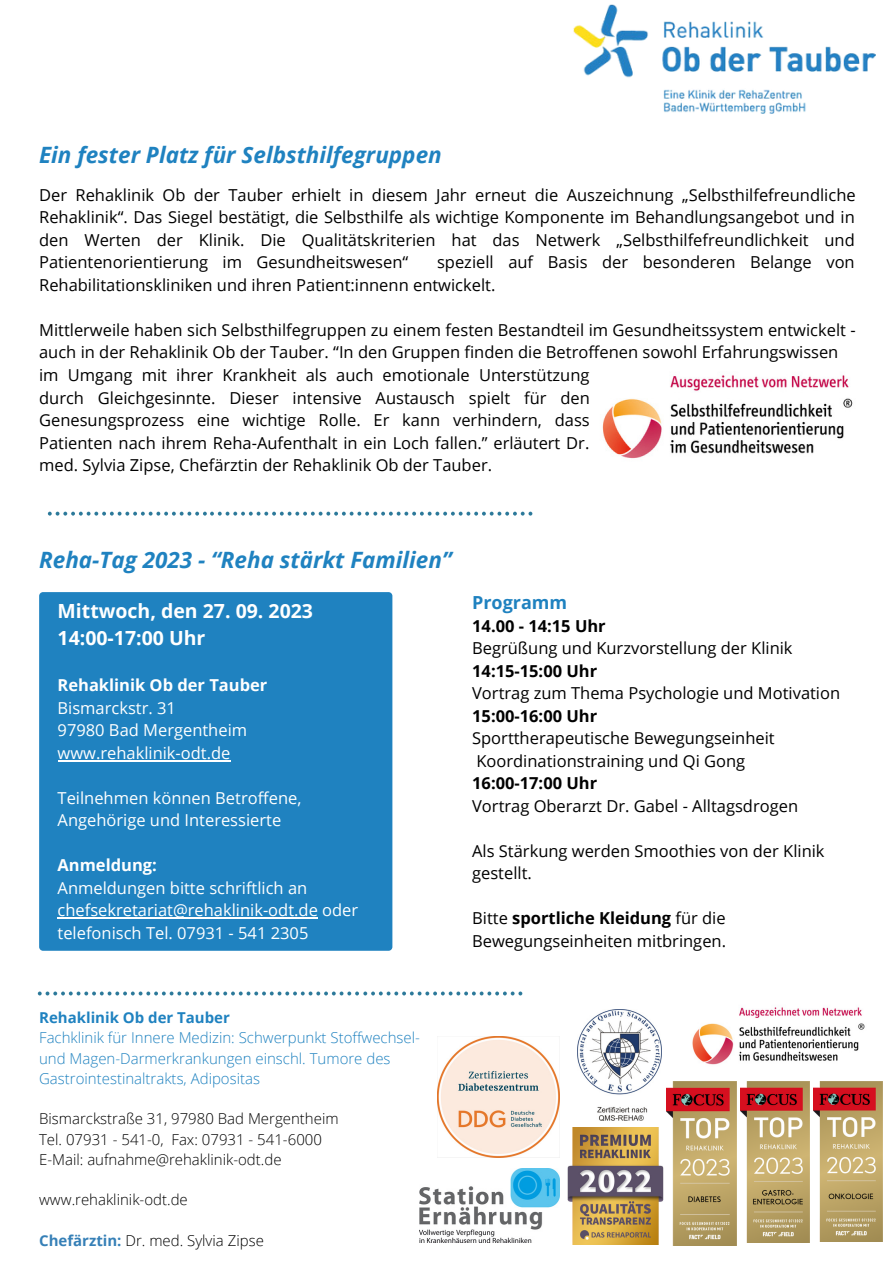
<style>
.page{position:relative;width:893px;height:1264px;background:#fff}
.page>*{position:absolute;margin:0;border:0;box-sizing:border-box;transform-origin:0 0}
.t1{font:italic 700 22.5px "Open Sans";color:#1f82c0}
.t2{font:700 19.5px "Open Sans";color:#fff}
.t3{font:700 18px "Open Sans";color:#1f82c0}
.t4{font:16.5px/22.5px "Open Sans";color:#000}
.t5{font:16.5px/22.5px "Open Sans";color:#fff}
.t6{font:700 16.5px "Open Sans";color:#000}
.t7{font:700 16.5px "Open Sans";color:#fff}
.t8{font:300 15px "Open Sans";color:#000}
.t9{font:300 15px "Open Sans";color:#1f82c0}
.t10{font:700 15px "Open Sans";color:#1f82c0}
.s1{font-weight:700}
.s2{font-weight:700;color:#3680b7}
</style>
<div class="page">
<svg style="left:38px;top:991px;width:484px;height:4px"></svg>
<img style="left:574px;top:5px;width:301px;height:109px">
<img style="left:602px;top:375px;width:251px;height:84px">
<img style="left:437px;top:1036px;width:122px;height:121px">
<img style="left:577px;top:1009px;width:84px;height:111px">
<img style="left:419px;top:1168px;width:140px;height:74px">
<img style="left:567px;top:1127px;width:97px;height:117px">
<div style="left:39px;top:592px;width:353px;height:358px;background:#1f82c0;border-radius:4px"></div>
<svg style="left:48px;top:511px;width:484px;height:4px"></svg>
<img style="left:666px;top:1081px;width:70px;height:164px">
<img style="left:740px;top:1081px;width:69px;height:161px">
<img style="left:813px;top:1081px;width:69px;height:160px">
<hr style="left:58px;top:760px;width:172px;height:1px;background:#fff">
<hr style="left:58px;top:917px;width:260px;height:1px;background:#fff">
<img style="left:692px;top:1007px;width:173px;height:58px">
<p class="t1" style="left:39px;top:139px;width:404px">Ein fester Platz für Selbsthilfegruppen</p>
<p class="t4" style="left:39px;top:183px;width:818px;text-align:justify">Der Rehaklinik Ob der Tauber erhielt in diesem Jahr erneut die Auszeichnung „Selbsthilfefreundliche Rehaklinik“. Das Siegel bestätigt, die Selbsthilfe als wichtige Komponente im Behandlungsangebot und in den Werten der Klinik. Die Qualitätskriterien hat das Netwerk „Selbsthilfefreundlichkeit und Patientenorientierung im Gesundheitswesen“</p>
<p class="t4" style="left:39px;top:250px;width:817px;text-indent:398px">speziell auf Basis der besonderen Belange von<br>Rehabilitationskliniken und ihren Patient:innenn entwickelt.</p>
<p class="t4" style="left:39px;top:318px;width:818px">Mittlerweile haben sich Selbsthilfegruppen zu einem festen Bestandteil im Gesundheitssystem entwickelt - auch in der Rehaklinik Ob der Tauber. “In den Gruppen finden die Betroffenen sowohl Erfahrungswissen</p>
<p class="t4" style="left:39px;top:364px;width:552px;text-align:justify">im Umgang mit ihrer Krankheit als auch emotionale Unterstützung durch Gleichgesinnte. Dieser intensive Austausch spielt für den Genesungsprozess eine wichtige Rolle. Er kann verhindern, dass Patienten nach ihrem Reha-Aufenthalt in ein Loch fallen.” erläutert Dr. med. Sylvia Zipse, Chefärztin der Rehaklinik Ob der Tauber.</p>
<p class="t1" style="left:39px;top:544px;width:414px">Reha-Tag 2023 - “Reha stärkt Familien”</p>
<p class="t2" style="left:58px;top:597px;width:257px">Mittwoch, den 27. 09. 2023</p>
<p class="t2" style="left:58px;top:624px;width:149px">14:00-17:00 Uhr</p>
<p class="t7" style="left:58px;top:673px;width:211px">Rehaklinik Ob der Tauber</p>
<p class="t5" style="left:58px;top:696px;width:120px">Bismarckstr. 31</p>
<p class="t5" style="left:58px;top:718px;width:191px">97980 Bad Mergentheim</p>
<p class="t5" style="left:58px;top:741px;width:174px">www.rehaklinik-odt.de</p>
<p class="t5" style="left:58px;top:786px;width:245px">Teilnehmen können Betroffene,<br>Angehörige und Interessierte</p>
<p class="t7" style="left:58px;top:853px;width:101px">Anmeldung:</p>
<p class="t5" style="left:58px;top:876px;width:302px">Anmeldungen bitte schriftlich an chefsekretariat@rehaklinik-odt.de oder telefonisch Tel. 07931 - 541 2305</p>
<p class="t3" style="left:472px;top:590px;width:97px">Programm</p>
<p class="t6" style="left:472px;top:614px;width:135px">14.00 - 14:15 Uhr</p>
<p class="t4" style="left:472px;top:636px;width:322px">Begrüßung und Kurzvorstellung der Klinik</p>
<p class="t6" style="left:472px;top:659px;width:126px">14:15-15:00 Uhr</p>
<p class="t4" style="left:472px;top:681px;width:369px">Vortrag zum Thema Psychologie und Motivation</p>
<p class="t6" style="left:472px;top:704px;width:126px">15:00-16:00 Uhr</p>
<p class="t4" style="left:472px;top:726px;width:304px">Sporttherapeutische Bewegungseinheit<br>Koordinationstraining und Qi Gong</p>
<p class="t6" style="left:472px;top:771px;width:126px">16:00-17:00 Uhr</p>
<p class="t4" style="left:472px;top:794px;width:327px">Vortrag Oberarzt Dr. Gabel - Alltagsdrogen</p>
<p class="t4" style="left:472px;top:839px;width:354px">Als Stärkung werden Smoothies von der Klinik gestellt.</p>
<p class="t4" style="left:472px;top:906px;width:255px">Bitte <span class="s1">sportliche Kleidung</span> für die<br>Bewegungseinheiten mitbringen.</p>
<p class="t10" style="left:39px;top:1007px;width:192px">Rehaklinik Ob der Tauber</p>
<p class="t9" style="left:39px;top:1027px;width:382px">Fachklinik für Innere Medizin: Schwerpunkt Stoffwechsel-</p>
<p class="t9" style="left:39px;top:1047px;width:353px">und Magen-Darmerkrankungen einschl. Tumore des</p>
<p class="t9" style="left:39px;top:1067px;width:222px">Gastrointestinaltrakts, Adipositas</p>
<p class="t8" style="left:39px;top:1108px;width:301px">Bismarckstraße 31, 97980 Bad Mergentheim</p>
<p class="t8" style="left:39px;top:1128px;width:284px">Tel. 07931 - 541-0, Fax: 07931 - 541-6000</p>
<p class="t8" style="left:39px;top:1148px;width:244px">E-Mail: aufnahme@rehaklinik-odt.de</p>
<p class="t8" style="left:39px;top:1189px;width:150px">www.rehaklinik-odt.de</p>
<p class="t8" style="left:39px;top:1229px;width:226px"><span class="s2">Chefärztin:</span> Dr. med. Sylvia Zipse</p>
</div>
